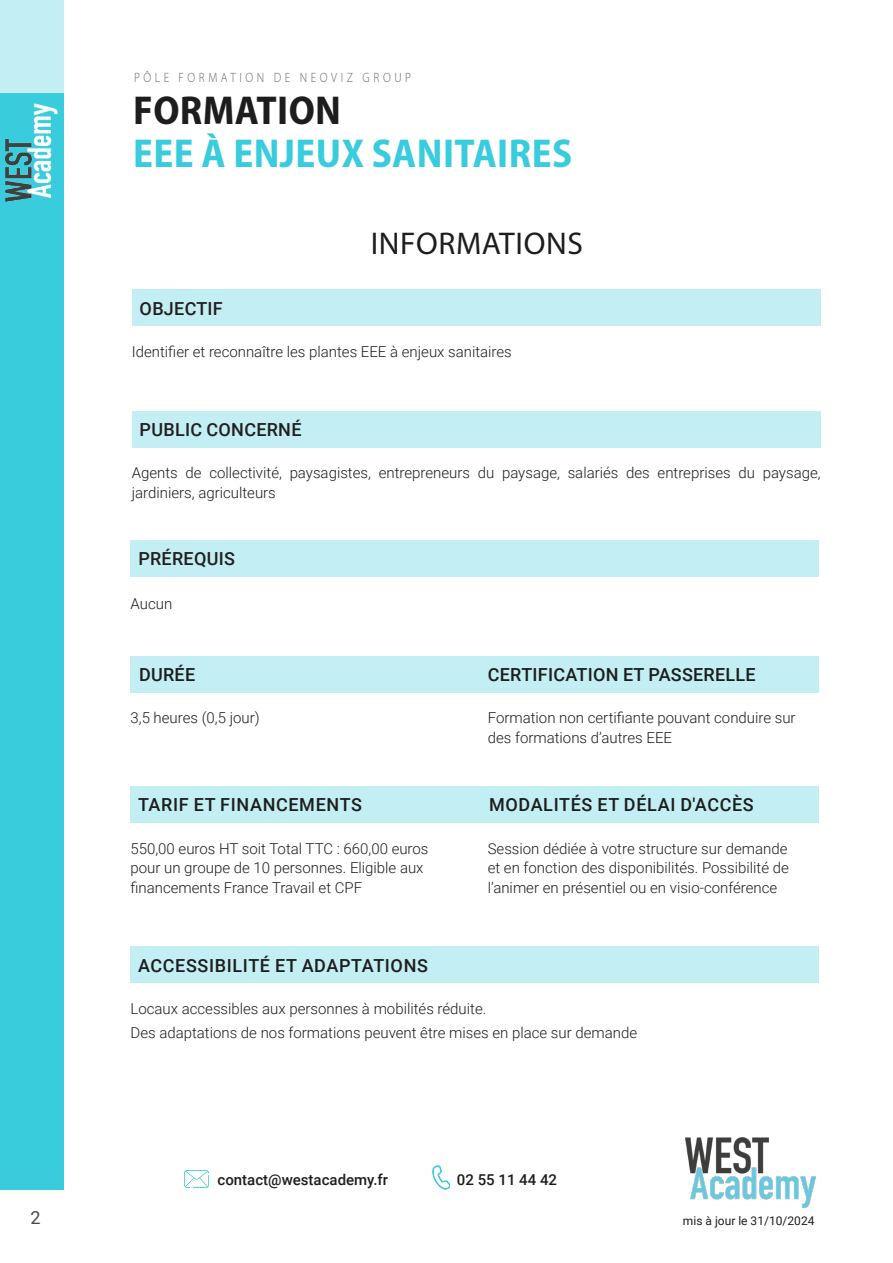
<style>
.page{position:relative;width:893px;height:1263px;background:#fff}
.page>*{position:absolute;margin:0;border:0;box-sizing:border-box;transform-origin:0 0}
.t1{font:700 semi-condensed 40.5px "Myriad Pro";letter-spacing:.01em;color:#38ccdd}
.t2{font:700 semi-condensed 40.5px "Myriad Pro";letter-spacing:.01em;color:#1d1d1d}
.t3{font:31.5px "Myriad Pro";letter-spacing:.02em;color:#1d1d1d}
.Style_de_paragraphe_2{font:500 18px "Roboto";letter-spacing:.035em;color:#1d1d1d}
.Sous_titre_Conqueris{font:500 18px "Roboto";letter-spacing:.015em;color:#231f20}
.Style_de_paragraphe_2-2{font:500 18px "Roboto";letter-spacing:.015em;color:#1d1d1d}
.t4{font:18px "Roboto";color:#494949}
.Corps_de_texte_Exergue_Myriad_10_SemiBol{font:300 15px/19.5px "Roboto";color:#1d1d1d}
.t5{font:500 15px "Roboto";color:#1d1d1d}
.t6{font:300 13.5px "Myriad Pro";letter-spacing:.31em;color:#666;scale:.86 1}
.t7{font:12px "Roboto";color:#1d1d1d}
</style>
<div class="page">
<div style="left:0;top:93px;width:63px;height:1097px;background:#38ccdd"></div>
<div style="left:0;top:0;width:63px;height:93px;background:#c3eff4"></div>
<img style="left:5px;top:103px;width:53px;height:98px">
<img style="left:433px;top:1166px;width:16px;height:24px">
<img style="left:685px;top:1137px;width:130px;height:70px">
<img style="left:184px;top:1170px;width:25px;height:17px">
<div style="left:132px;top:290px;width:689px;height:36px;background:#c3eff4"></div>
<div style="left:130px;top:656px;width:689px;height:36px;background:#c3eff4"></div>
<div style="left:130px;top:786px;width:689px;height:36px;background:#c3eff4"></div>
<div style="left:130px;top:947px;width:689px;height:36px;background:#c3eff4"></div>
<div style="left:132px;top:411px;width:689px;height:36px;background:#c3eff4"></div>
<div style="left:131px;top:540px;width:688px;height:36px;background:#c3eff4"></div>
<p class="t4" style="left:30px;top:1205px;width:12px">2</p>
<p class="t6" style="left:134px;top:69px;width:324px">PÔLE FORMATION DE NEOVIZ GROUP</p>
<p class="t2" style="left:133px;top:84px;width:209px">FORMATION</p>
<p class="t1" style="left:133px;top:128px;width:440px">EEE À ENJEUX SANITAIRES</p>
<p class="Sous_titre_Conqueris" style="left:140px;top:296px;width:85px">OBJECTIF</p>
<p class="t3" style="left:371px;top:224px;width:214px">INFORMATIONS</p>
<p class="Corps_de_texte_Exergue_Myriad_10_SemiBol" style="left:132px;top:341px;width:382px">Identifier et reconnaître les plantes EEE à enjeux sanitaires</p>
<p class="Sous_titre_Conqueris" style="left:140px;top:417px;width:163px">PUBLIC CONCERNÉ</p>
<p class="Corps_de_texte_Exergue_Myriad_10_SemiBol" style="left:132px;top:462px;width:690px">Agents de collectivité, paysagistes, entrepreneurs du paysage, salariés des entreprises du paysage, jardiniers, agriculteurs</p>
<p class="Sous_titre_Conqueris" style="left:138px;top:546px;width:98px">PRÉREQUIS</p>
<p class="Corps_de_texte_Exergue_Myriad_10_SemiBol" style="left:131px;top:593px;width:43px">Aucun</p>
<p class="Style_de_paragraphe_2" style="left:139px;top:662px;width:58px">DURÉE</p>
<p class="Style_de_paragraphe_2-2" style="left:488px;top:662px;width:269px">CERTIFICATION ET PASSERELLE</p>
<p class="Corps_de_texte_Exergue_Myriad_10_SemiBol" style="left:131px;top:707px;width:131px">3,5 heures (0,5 jour)</p>
<p class="Corps_de_texte_Exergue_Myriad_10_SemiBol" style="left:488px;top:707px;width:309px">Formation non certifiante pouvant conduire sur des formations d’autres EEE</p>
<p class="Style_de_paragraphe_2" style="left:138px;top:792px;width:225px">TARIF ET FINANCEMENTS</p>
<p class="Style_de_paragraphe_2" style="left:489px;top:792px;width:266px">MODALITÉS ET DÉLAI D'ACCÈS</p>
<p class="Corps_de_texte_Exergue_Myriad_10_SemiBol" style="left:131px;top:838px;width:300px">550,00 euros HT soit Total TTC : 660,00 euros pour un groupe de 10 personnes. Eligible aux financements France Travail et CPF</p>
<p class="Corps_de_texte_Exergue_Myriad_10_SemiBol" style="left:488px;top:838px;width:303px;text-align:justify">Session dédiée à votre structure sur demande et en fonction des disponibilités. Possibilité de l’animer en présentiel ou en visio-conférence</p>
<p class="Style_de_paragraphe_2" style="left:138px;top:953px;width:291px">ACCESSIBILITÉ ET ADAPTATIONS</p>
<p class="Corps_de_texte_Exergue_Myriad_10_SemiBol" style="left:131px;top:998px;width:357px">Locaux accessibles aux personnes à mobilités réduite.</p>
<p class="Corps_de_texte_Exergue_Myriad_10_SemiBol" style="left:131px;top:1022px;width:508px">Des adaptations de nos formations peuvent être mises en place sur demande</p>
<p class="t5" style="left:218px;top:1169px;width:172px">contact@westacademy.fr</p>
<p class="t5" style="left:457px;top:1169px;width:102px">02 55 11 44 42</p>
<p class="t7" style="left:683px;top:1212px;width:133px">mis à jour le 31/10/2024</p>
</div>
